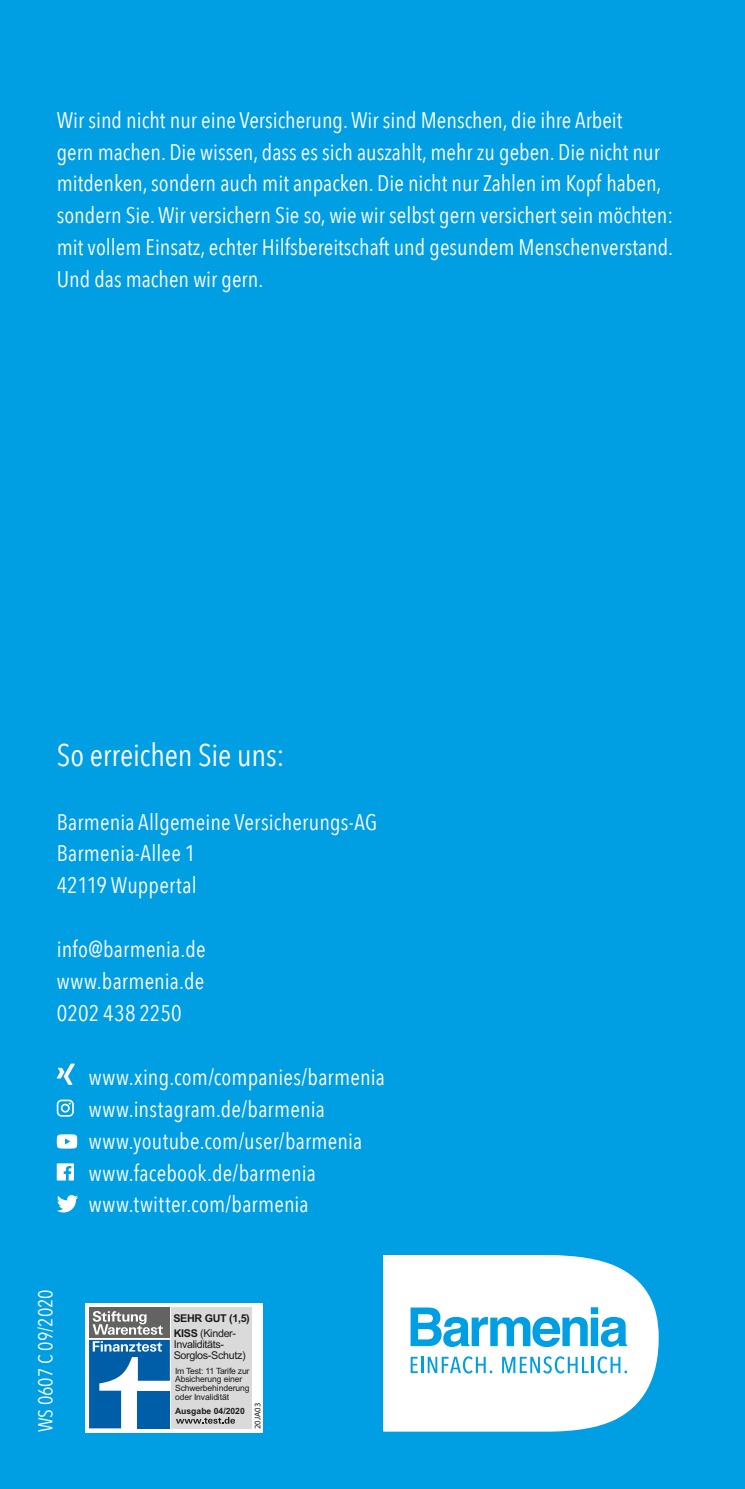
<style>
.page{position:relative;width:745px;height:1489px;background:#fff}
.page>*{position:absolute;margin:0;border:0;box-sizing:border-box;transform-origin:0 0}
.t1{font:31.25px "Avenir Next Condensed";letter-spacing:-.005em;color:#fff}
.t2{font:22.5px/32px "Avenir Next Condensed";color:#fff}
.t3{font:20px "Avenir Next Condensed";color:#fff}
.t4{font:10.75px/10.8px "Arial";letter-spacing:-.03em;color:#1a1a18}
.t5{font:700 10.75px/15.2px "Arial";letter-spacing:-.03em;color:#1a1a18}
.t6{font:8.5px/8.5px "Arial";letter-spacing:-.015em;color:#1a1a18}
.t7{font:700 8.5px "Arial";color:#1a1a18}
.t8{font:8.5px "Myriad Pro";color:#1a1a18}
.s1{font-weight:400}
</style>
<div class="page">
<div style="left:0;top:0;width:744px;height:1488px;background:#009ee3"></div>
<svg style="left:57px;top:1063px;width:18px;height:21px"></svg>
<svg style="left:57px;top:1099px;width:17px;height:17px"></svg>
<svg style="left:57px;top:1134px;width:20px;height:14px"></svg>
<svg style="left:57px;top:1163px;width:17px;height:17px"></svg>
<svg style="left:57px;top:1195px;width:21px;height:17px"></svg>
<div style="left:85px;top:1302px;width:178px;height:130px;background:#fff"></div>
<div style="left:171px;top:1307px;width:81px;height:121px;background:#dadada"></div>
<div style="left:89px;top:1307px;width:81px;height:30px;background:#636362"></div>
<svg style="left:176px;top:1417px;width:59px;height:6px"></svg>
<svg style="left:89px;top:1311px;width:81px;height:117px"></svg>
<svg style="left:383px;top:1255px;width:275px;height:176px;fill:#fff"></svg>
<svg style="left:410px;top:1307px;width:177px;height:39px"></svg>
<div style="left:590px;top:1307px;width:7px;height:6px;background:#009ee3"></div>
<div style="left:590px;top:1317px;width:7px;height:28px;background:#009ee3"></div>
<svg style="left:600px;top:1316px;width:26px;height:30px"></svg>
<svg style="left:410px;top:1356px;width:82px;height:17px"></svg>
<svg style="left:502px;top:1356px;width:124px;height:17px"></svg>
<p class="t2" style="left:57px;top:103px;width:617px">Wir sind nicht nur eine Versicherung. Wir sind Menschen, die ihre Arbeit<br>gern machen. Die wissen, dass es sich auszahlt, mehr zu geben. Die nicht nur mitdenken, sondern auch mit anpacken. Die nicht nur Zahlen im Kopf haben, sondern Sie. Wir versichern Sie so, wie wir selbst gern versichert sein möchten: mit vollem Einsatz, echter Hilfsbereitschaft und gesundem Menschenverstand.<br>Und das machen wir gern.</p>
<h1 class="t1" style="left:57px;top:728px;width:229px">So erreichen Sie uns:</h1>
<p class="t2" style="left:57px;top:804px;width:322px">Barmenia Allgemeine Versicherungs-AG<br>Barmenia-Allee 1<br>42119 Wuppertal</p>
<p class="t2" style="left:57px;top:932px;width:150px;text-align:justify">info@barmenia.de www.barmenia.de 0202 438 2250</p>
<p class="t3" style="left:28px;top:1431px;width:144px;rotate:-90deg">WS 0607 C 09/2020</p>
<p class="t2" style="left:89px;top:1059px;width:297px">www.xing.com/companies/barmenia www.instagram.de/barmenia www.youtube.com/user/barmenia www.facebook.de/barmenia www.twitter.com/barmenia</p>
<p class="t5" style="left:173px;top:1310px;width:78px">SEHR GUT (1,5)<br>KISS <span class="s1">(Kinder-</span></p>
<p class="t4" style="left:174px;top:1338px;width:73px">Invaliditäts-<br>Sorglos-Schutz)</p>
<p class="t6" style="left:175px;top:1366px;width:76px">Im Test: 11 Tarife zur<br>Absicherung einer<br>Schwerbehinderung oder Invalidität</p>
<p class="t7" style="left:175px;top:1404px;width:71px">Ausgabe 04/2020</p>
<p class="t8" style="left:252px;top:1428px;width:28px;rotate:-90deg">20JA03</p>
</div>
